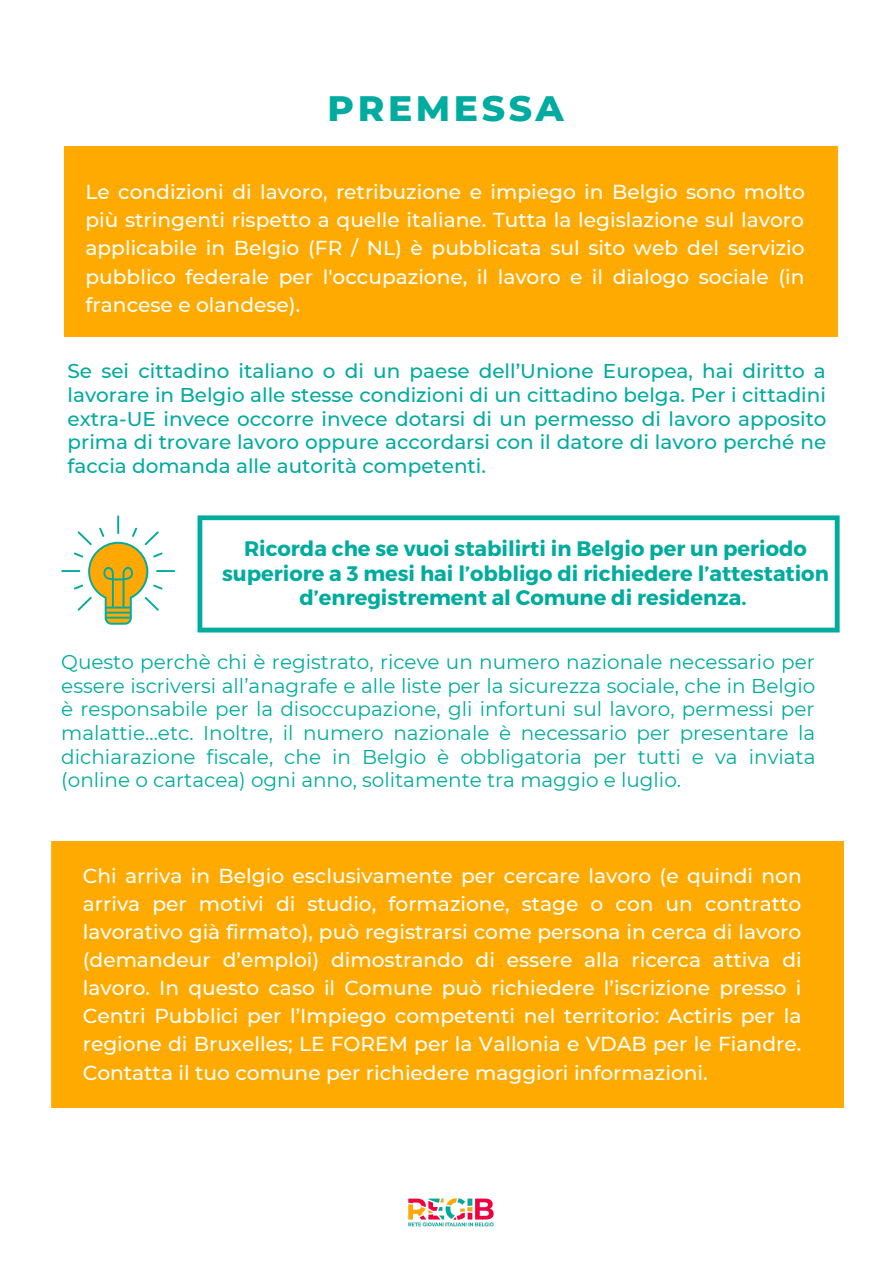
<style>
.page{position:relative;width:894px;height:1264px;background:#fff}
.page>*{position:absolute;margin:0;border:0;box-sizing:border-box;transform-origin:0 0}
.t1{font:800 36px "Montserrat";letter-spacing:.1em;color:#00ab9f}
.t2{font:700 21px/24.8px "Montserrat";color:#00ac9e;text-align:center}
.t3{font:500 20.1px/28px "Montserrat";color:#fff;text-align:justify}
.t4{font:19.95px/23.7px "Montserrat";color:#00ac9e;text-align:justify}
.t5{font:500 19.95px/23.7px "Montserrat";color:#01ab9f;text-align:justify}
</style>
<div class="page">
<div style="left:64px;top:147px;width:774px;height:189px;background:#fa0"></div>
<svg style="left:197px;top:515px;width:642px;height:117px"></svg>
<img style="left:408px;top:1198px;width:86px;height:29px">
<div style="left:51px;top:842px;width:793px;height:265px;background:#fa0"></div>
<svg style="left:61px;top:515px;width:114px;height:109px"></svg>
<p class="t1" style="left:327px;top:86px;width:238px">PREMESSA</p>
<p class="t3" style="left:85px;top:178px;width:720px">Le condizioni di lavoro, retribuzione e impiego in Belgio sono molto più stringenti rispetto a quelle italiane. Tutta la legislazione sul lavoro applicabile in Belgio (FR / NL) è pubblicata sul sito web del servizio pubblico federale per l'occupazione, il lavoro e il dialogo sociale (in francese e olandese).</p>
<p class="t5" style="left:68px;top:359px;width:760px">Se sei cittadino italiano o di un paese dell’Unione Europea, hai diritto a lavorare in Belgio alle stesse condizioni di un cittadino belga. Per i cittadini extra-UE invece occorre invece dotarsi di un permesso di lavoro apposito prima di trovare lavoro oppure accordarsi con il datore di lavoro perché ne faccia domanda alle autorità competenti.</p>
<p class="t2" style="left:222px;top:535px;width:608px">Ricorda che se vuoi stabilirti in Belgio per un periodo superiore a 3 mesi hai l’obbligo di richiedere l’attestation d’enregistrement al Comune di residenza.</p>
<p class="t4" style="left:61px;top:650px;width:755px">Questo perchè chi è registrato, riceve un numero nazionale necessario per essere iscriversi all’anagrafe e alle liste per la sicurezza sociale, che in Belgio è responsabile per la disoccupazione, gli infortuni sul lavoro, permessi per malattie…etc. Inoltre, il numero nazionale è necessario per presentare la dichiarazione fiscale, che in Belgio è obbligatoria per tutti e va inviata (online o cartacea) ogni anno, solitamente tra maggio e luglio.</p>
<p class="t3" style="left:83px;top:861px;width:720px">Chi arriva in Belgio esclusivamente per cercare lavoro (e quindi non arriva per motivi di studio, formazione, stage o con un contratto lavorativo già firmato), può registrarsi come persona in cerca di lavoro (demandeur d’emploi) dimostrando di essere alla ricerca attiva di lavoro. In questo caso il Comune può richiedere l’iscrizione presso i Centri Pubblici per l’Impiego competenti nel territorio: Actiris per la regione di Bruxelles; LE FOREM per la Vallonia e VDAB per le Fiandre.<br>Contatta il tuo comune per richiedere maggiori informazioni.</p>
</div>
